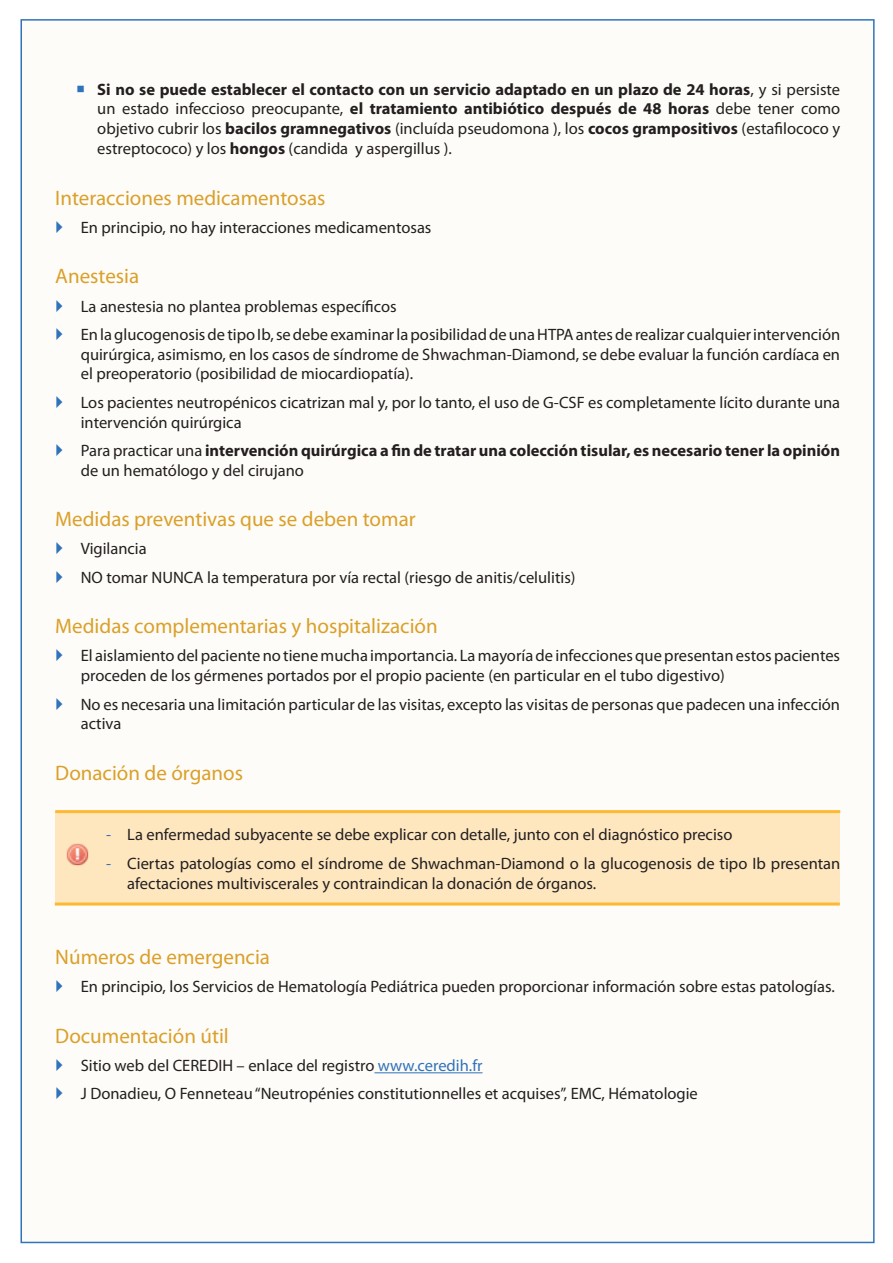
<style>
.page{position:relative;width:893px;height:1263px;background:#fff}
.page>*{position:absolute;margin:0;border:0;box-sizing:border-box;transform-origin:0 0}
.t1{font:21px "Myriad Pro";color:#daa02a}
.t2{font:16.5px/19.8px "Myriad Pro";color:#231f20}
.t3{font:700 16.5px/19.8px "Myriad Pro";color:#231f20;text-align:justify}
.s1{font-weight:400}
.s2{color:#3073ba}
</style>
<div class="page">
<div style="left:21px;top:19px;width:854px;height:1224px;background:#fefcf8;border:2px solid #3073ba"></div>
<div style="left:55px;top:811px;width:785px;height:93px;background:#fee7bf"></div>
<hr style="left:55px;top:810px;width:785px;height:3px;background:#fdb931">
<hr style="left:55px;top:902px;width:785px;height:3px;background:#fdb931">
<hr style="left:374px;top:1072px;width:109px;height:1px;background:#3073ba">
<img style="left:66px;top:843px;width:23px;height:23px">
<p class="t3" style="left:97px;top:79px;width:744px">Si no se puede establecer el contacto con un servicio adaptado en un plazo de 24 horas<span class="s1">, y si persiste un estado infeccioso preocupante,</span> el tratamiento antibiótico después de 48 horas <span class="s1">debe tener como objetivo cubrir los</span> bacilos gramnegativos <span class="s1">(incluída pseudomona ), los</span> cocos grampositivos <span class="s1">(estafilococo y estreptococo) y los</span> hongos <span class="s1">(candida y aspergillus ).</span></p>
<p class="t1" style="left:55px;top:184px;width:272px">Interacciones medicamentosas</p>
<p class="t2" style="left:81px;top:217px;width:352px">En principio, no hay interacciones medicamentosas</p>
<p class="t1" style="left:55px;top:263px;width:85px">Anestesia</p>
<p class="t2" style="left:81px;top:292px;width:761px;line-height:28.3px">La anestesia no plantea problemas específicos<br>En la glucogenosis de tipo Ib, se debe examinar la posibilidad de una HTPA antes de realizar cualquier intervención</p>
<p class="t2" style="left:81px;top:344px;width:761px">quirúrgica, asimismo, en los casos de síndrome de Shwachman-Diamond, se debe evaluar la función cardíaca en el preoperatorio (posibilidad de miocardiopatía).</p>
<p class="t2" style="left:81px;top:392px;width:761px">Los pacientes neutropénicos cicatrizan mal y, por lo tanto, el uso de G-CSF es completamente lícito durante una intervención quirúrgica</p>
<p class="t3" style="left:81px;top:440px;width:761px"><span class="s1">Para practicar una</span> intervención quirúrgica a fin de tratar una colección tisular, es necesario tener la opinión <span class="s1">de un hematólogo y del cirujano</span></p>
<p class="t1" style="left:55px;top:506px;width:362px">Medidas preventivas que se deben tomar</p>
<p class="t2" style="left:81px;top:534px;width:496px;line-height:28.3px">Vigilancia<br>NO tomar NUNCA la temperatura por vía rectal (riesgo de anitis/celulitis)</p>
<p class="t1" style="left:55px;top:613px;width:384px">Medidas complementarias y hospitalización</p>
<p class="t2" style="left:81px;top:646px;width:761px">El aislamiento del paciente no tiene mucha importancia. La mayoría de infecciones que presentan estos pacientes proceden de los gérmenes portados por el propio paciente (en particular en el tubo digestivo)</p>
<p class="t2" style="left:81px;top:694px;width:761px">No es necesaria una limitación particular de las visitas, excepto las visitas de personas que padecen una infección activa</p>
<p class="t1" style="left:55px;top:760px;width:189px">Donación de órganos</p>
<p class="t2" style="left:106px;top:825px;width:628px"><span class="s2">-</span> La enfermedad subyacente se debe explicar con detalle, junto con el diagnóstico preciso</p>
<p class="t2" style="left:127px;top:853px;width:714px;text-indent:-21px"><span class="s2">-</span> Ciertas patologías como el síndrome de Shwachman-Diamond o la glucogenosis de tipo Ib presentan afectaciones multiviscerales y contraindican la donación de órganos.</p>
<p class="t1" style="left:55px;top:944px;width:216px">Números de emergencia</p>
<p class="t2" style="left:81px;top:977px;width:756px">En principio, los Servicios de Hematología Pediátrica pueden proporcionar información sobre estas patologías.</p>
<p class="t1" style="left:55px;top:1023px;width:175px">Documentación útil</p>
<p class="t2" style="left:81px;top:1051px;width:619px;line-height:28.3px">Sitio web del CEREDIH – enlace del registro <span class="s2">www.ceredih.fr<br></span>J Donadieu, O Fenneteau “Neutropénies constitutionnelles et acquises”, EMC, Hématologie</p>
</div>
